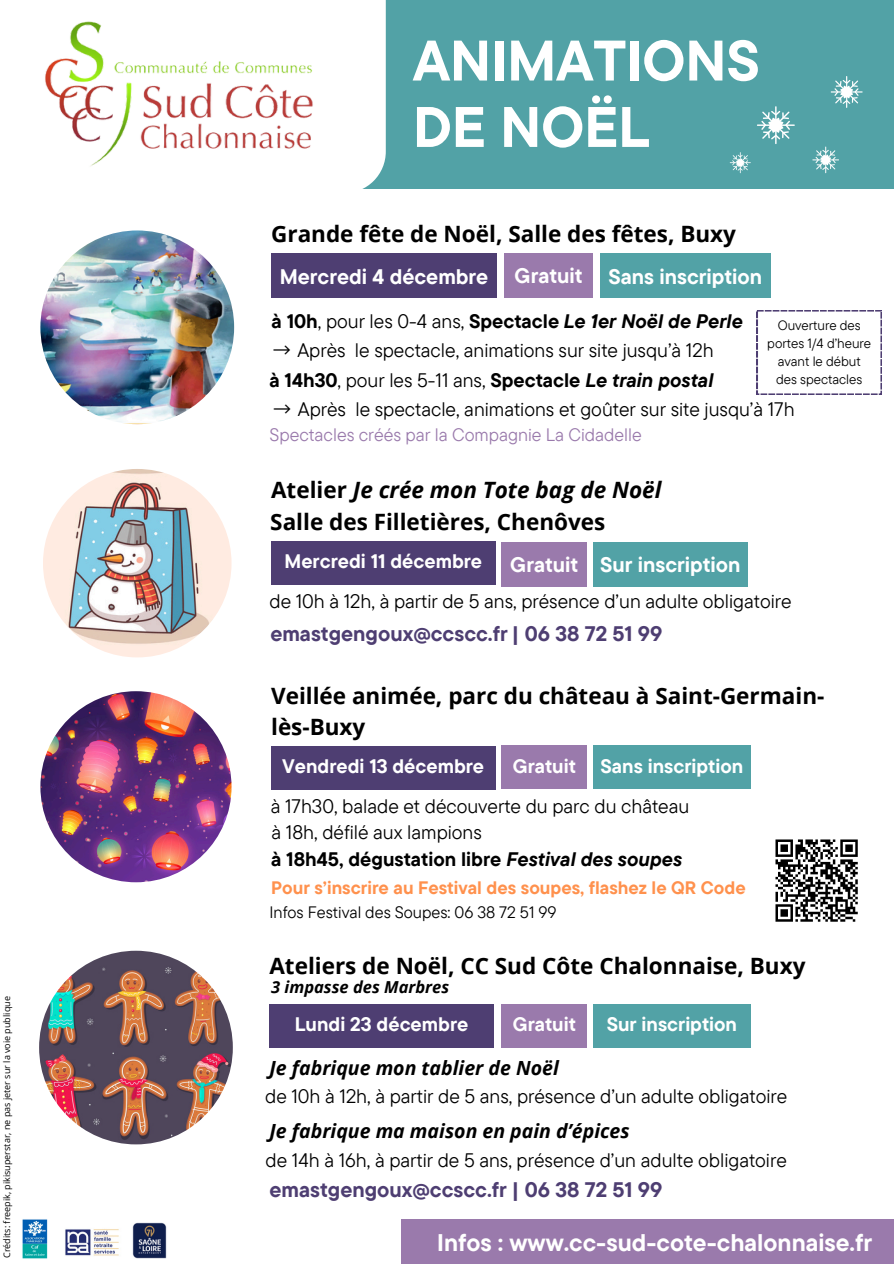
<style>
.page{position:relative;width:894px;height:1264px;background:#fff}
.page>*{position:absolute;margin:0;border:0;box-sizing:border-box;transform-origin:0 0}
.t1{font:700 57px/66.3px "TT Commons Pro";color:#fff}
.t2{font:700 24px "TT Commons Pro";color:#fff}
.t3{font:700 22.5px/31.5px "Open Sans";color:#000}
.t4{font:italic 700 22.5px "Open Sans";color:#000}
.t5{font:700 21px "TT Commons Pro";color:#4e3e72}
.t6{font:700 21px "TT Commons Pro";color:#fff}
.t7{font:19.5px "TT Commons Pro";color:#000}
.t8{font:700 19.5px "TT Commons Pro";color:#fff}
.t9{font:italic 700 19.5px "Open Sans";color:#000}
.t10{font:italic 700 19.5px "TT Commons Pro";color:#000}
.t11{font:700 19.5px "TT Commons Pro";color:#000}
.t12{font:700 18px "TT Commons Pro";color:#ff914d}
.t13{font:18px "TT Commons Pro";color:#9a7aac}
.t14{font:16.5px "TT Commons Pro";color:#000}
.t15{font:italic 700 16.5px "Open Sans";color:#000}
.t16{font:13.5px/18px "TT Commons Pro";color:#000;text-align:center}
.t17{font:9px "Open Sans";color:#000}
.s1{font-style:normal}
.s2{font-weight:400;font-style:normal}
.s3{font-weight:700}
.s4{font-weight:700;font-style:italic}
.s5{font-style:italic}
</style>
<div class="page">
<div style="left:0;top:0;width:893px;height:189px;background:#52a2a6"></div>
<div style="left:0;top:0;width:385px;height:189px;background:#fff"></div>
<img style="left:22px;top:0;width:316px;height:179px">
<img style="left:40px;top:230px;width:194px;height:194px;border-radius:50%">
<img style="left:43px;top:469px;width:188px;height:188px;border-radius:50%">
<img style="left:40px;top:691px;width:191px;height:191px;border-radius:50%">
<img style="left:39px;top:950px;width:194px;height:194px;border-radius:50%">
<div style="left:271px;top:253px;width:226px;height:45px;background:#4e3e72"></div>
<div style="left:271px;top:541px;width:224px;height:43px;background:#4e3e72"></div>
<div style="left:504px;top:253px;width:88px;height:45px;background:#9a7aac"></div>
<div style="left:600px;top:253px;width:170px;height:45px;background:#52a2a6"></div>
<div style="left:501px;top:542px;width:86px;height:44px;background:#9a7aac"></div>
<div style="left:593px;top:542px;width:154px;height:44px;background:#52a2a6"></div>
<div style="left:501px;top:745px;width:86px;height:44px;background:#9a7aac"></div>
<div style="left:270px;top:745px;width:225px;height:44px;background:#4e3e72"></div>
<div style="left:269px;top:1004px;width:224px;height:43px;background:#4e3e72"></div>
<div style="left:501px;top:1004px;width:86px;height:43px;background:#9a7aac"></div>
<div style="left:593px;top:1004px;width:157px;height:43px;background:#52a2a6"></div>
<div style="left:593px;top:745px;width:157px;height:44px;background:#52a2a6"></div>
<div style="left:401px;top:1219px;width:492px;height:44px;background:#9a7aac"></div>
<img style="left:22px;top:1219px;width:26px;height:40px">
<img style="left:65px;top:1229px;width:54px;height:27px">
<img style="left:132px;top:1222px;width:35px;height:36px">
<svg style="left:756px;top:310px;width:125px;height:84px"></svg>
<svg style="left:757px;top:106px;width:37px;height:38px"></svg>
<svg style="left:812px;top:147px;width:26px;height:26px"></svg>
<svg style="left:830px;top:76px;width:32px;height:31px"></svg>
<svg style="left:729px;top:152px;width:21px;height:21px"></svg>
<svg style="left:775px;top:839px;width:83px;height:83px"></svg>
<h3 class="t17" style="left:1px;top:1257px;width:263px;rotate:-90deg">Crédits: freepik, pikisuperstar, ne pas jeter sur la voie publique</h3>
<h3 class="t1" style="left:413px;top:26px;width:348px">ANIMATIONS<br>DE NOËL</h3>
<h3 class="t3" style="left:271px;top:217px;width:466px">Grande fête de Noël, Salle des fêtes, Buxy</h3>
<p class="t6" style="left:279px;top:263px;width:210px">Mercredi 4 décembre</p>
<h2 class="t6" style="left:514px;top:262px;width:69px">Gratuit</h2>
<h3 class="t6" style="left:608px;top:263px;width:155px">Sans inscription</h3>
<h3 class="t10" style="left:271px;top:308px;width:473px"><span class="s1">à 10h</span><span class="s2">, pour les 0-4 ans,</span> <span class="s1">Spectacle</span> Le 1er Noël de Perle</h3>
<p class="t7" style="left:271px;top:338px;width:444px">→ Après le spectacle, animations sur site jusqu’à 12h</p>
<p class="t7" style="left:269px;top:367px;width:445px"><span class="s3">à 14h30</span>, pour les 5-11 ans, <span class="s3">Spectacle</span> <span class="s4">Le train postal</span></p>
<p class="t7" style="left:271px;top:397px;width:524px">→ Après le spectacle, animations et goûter sur site jusqu’à 17h</p>
<p class="t13" style="left:269px;top:423px;width:374px">Spectacles créés par la Compagnie La Cidadelle</p>
<h3 class="t16" style="left:767px;top:316px;width:105px">Ouverture des portes 1/4 d’heure avant le début des spectacles</h3>
<h3 class="t4" style="left:271px;top:474px;width:392px"><span class="s1">Atelier</span> Je crée mon Tote bag de Noël</h3>
<p class="t3" style="left:270px;top:505px;width:336px">Salle des Filletières, Chenôves</p>
<p class="t8" style="left:284px;top:548px;width:199px">Mercredi 11 décembre</p>
<h3 class="t6" style="left:510px;top:551px;width:69px">Gratuit</h3>
<h3 class="t6" style="left:600px;top:551px;width:142px">Sur inscription</h3>
<p class="t7" style="left:269px;top:589px;width:523px">de 10h à 12h, à partir de 5 ans, présence d’un adulte obligatoire</p>
<h2 class="t5" style="left:270px;top:619px;width:393px">emastgengoux@ccscc.fr | 06 38 72 51 99</h2>
<h4 class="t3" style="left:271px;top:679px;width:554px">Veillée animée, parc du château à Saint-Germain&shy;lès-Buxy</h4>
<h4 class="t8" style="left:282px;top:753px;width:203px">Vendredi 13 décembre</h4>
<h4 class="t8" style="left:512px;top:753px;width:65px">Gratuit</h4>
<h6 class="t8" style="left:600px;top:753px;width:144px">Sans inscription</h6>
<h3 class="t7" style="left:270px;top:793px;width:420px">à 17h30, balade et découverte du parc du château</h3>
<h4 class="t7" style="left:271px;top:819px;width:212px">à 18h, défilé aux lampions</h4>
<h4 class="t11" style="left:271px;top:846px;width:412px">à 18h45, dégustation libre <span class="s5">Festival des soupes</span></h4>
<h3 class="t12" style="left:271px;top:876px;width:476px">Pour s’inscrire au Festival des soupes, flashez le QR Code</h3>
<h4 class="t14" style="left:269px;top:901px;width:288px">Infos Festival des Soupes: 06 38 72 51 99</h4>
<h3 class="t3" style="left:269px;top:949px;width:537px">Ateliers de Noël, CC Sud Côte Chalonnaise, Buxy</h3>
<h3 class="t15" style="left:271px;top:975px;width:179px">3 impasse des Marbres</h3>
<h4 class="t8" style="left:295px;top:1011px;width:175px">Lundi 23 décembre</h4>
<p class="t8" style="left:512px;top:1011px;width:65px">Gratuit</p>
<h4 class="t8" style="left:606px;top:1011px;width:132px">Sur inscription</h4>
<h3 class="t9" style="left:269px;top:1054px;width:291px">Je fabrique mon tablier de Noël</h3>
<h5 class="t7" style="left:265px;top:1083px;width:523px">de 10h à 12h, à partir de 5 ans, présence d’un adulte obligatoire</h5>
<h5 class="t9" style="left:269px;top:1116px;width:361px">Je fabrique ma maison en pain d’épices</h5>
<h2 class="t7" style="left:265px;top:1147px;width:522px">de 14h à 16h, à partir de 5 ans, présence d’un adulte obligatoire</h2>
<h6 class="t5" style="left:269px;top:1176px;width:394px">emastgengoux@ccscc.fr | 06 38 72 51 99</h6>
<h3 class="t2" style="left:437px;top:1227px;width:436px">Infos : www.cc-sud-cote-chalonnaise.fr</h3>
</div>
